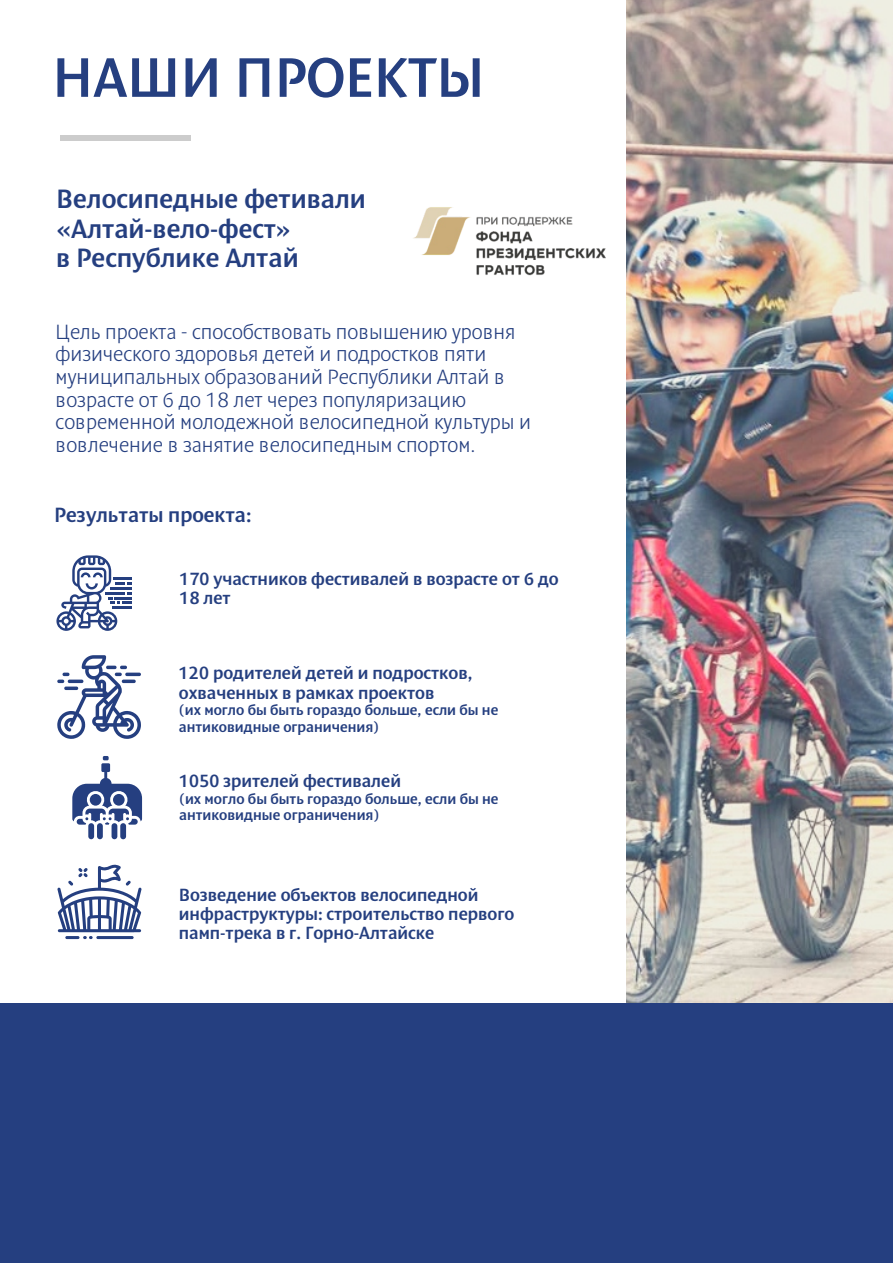
<style>
.page{position:relative;width:893px;height:1263px;background:#fff}
.page>*{position:absolute;margin:0;border:0;box-sizing:border-box;transform-origin:0 0}
.t1{font:56.55px "Denda New C";color:#253f80}
.t2{font:27px/29px "Denda New C";color:#253f80}
.t3{font:21px/22.5px "Denda New Light C";color:#253f80}
.t4{font:21px "Denda New C";color:#253f80}
.t5{font:18px/19.4px "Denda New C";color:#253f80}
.t6{font:15px/16.2px "Denda New C";color:#253f80}
</style>
<div class="page">
<div style="left:60px;top:135px;width:130px;height:5px;background:#ccc"></div>
<img style="left:627px;top:0;width:266px;height:1003px">
<div style="left:0;top:1003px;width:893px;height:260px;background:#253f80"></div>
<svg style="left:56px;top:555px;width:76px;height:76px"></svg>
<hr style="left:114px;top:577px;width:18px;height:3px;background:#253f80">
<svg style="left:57px;top:655px;width:84px;height:84px"></svg>
<div style="left:88px;top:823px;width:6px;height:16px;background:#253f80;border-radius:3px"></div>
<div style="left:97px;top:823px;width:6px;height:16px;background:#253f80;border-radius:3px"></div>
<div style="left:112px;top:823px;width:5px;height:16px;background:#253f80;border-radius:3px"></div>
<div style="left:120px;top:823px;width:6px;height:16px;background:#253f80;border-radius:3px"></div>
<svg style="left:72px;top:756px;width:70px;height:69px"></svg>
<svg style="left:57px;top:864px;width:85px;height:75px"></svg>
<img style="left:413px;top:184px;width:217px;height:116px">
<h1 class="t1" style="left:52px;top:52px;width:434px">НАШИ ПРОЕКТЫ</h1>
<p class="t2" style="left:56px;top:186px;width:311px">Велосипедные фетивали «Алтай-вело-фест»<br>в Республике Алтай</p>
<p class="t3" style="left:56px;top:322px;width:477px">Цель проекта - способствовать повышению уровня физического здоровья детей и подростков пяти муниципальных образований Республики Алтай в возрасте от 6 до 18 лет через популяризацию современной молодежной велосипедной культуры и вовлечение в занятие велосипедным спортом.</p>
<p class="t4" style="left:54px;top:506px;width:199px">Результаты проекта:</p>
<p class="t5" style="left:179px;top:570px;width:381px">170 участников фестивалей в возрасте от 6 до<br>18 лет</p>
<p class="t5" style="left:179px;top:664px;width:295px">120 родителей детей и подростков, охваченных в рамках проектов</p>
<p class="t6" style="left:179px;top:703px;width:321px">(их могло бы быть гораздо больше, если бы не антиковидные ограничения)</p>
<p class="t5" style="left:179px;top:772px;width:223px">1050 зрителей фестивалей</p>
<p class="t6" style="left:179px;top:791px;width:321px">(их могло бы быть гораздо больше, если бы не антиковидные ограничения)</p>
<p class="t5" style="left:179px;top:886px;width:337px">Возведение объектов велосипедной инфраструктуры: строительство первого памп-трека в г. Горно-Алтайске</p>
</div>
